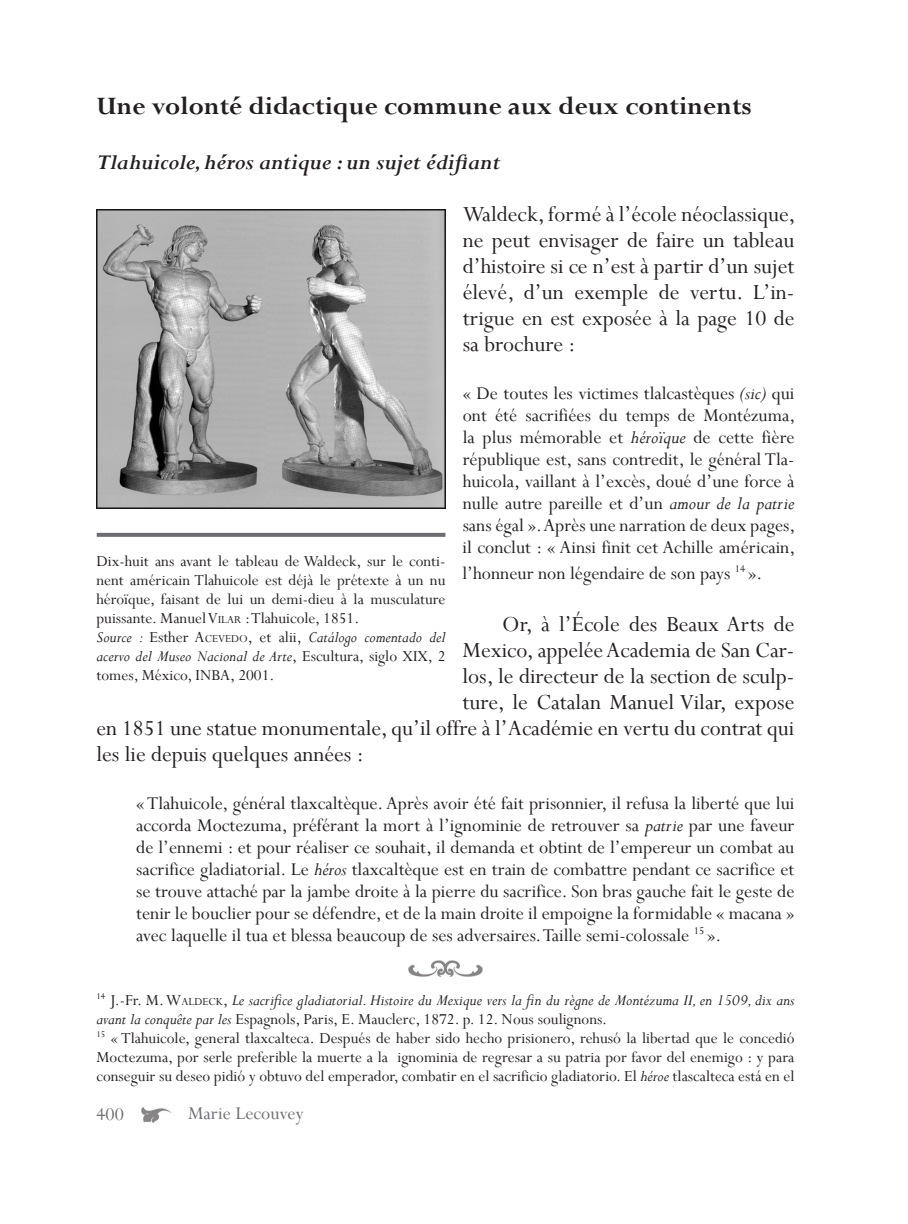
<style>
.page{position:relative;width:908px;height:1224px;background:#fff}
.page>*{position:absolute;margin:0;border:0;box-sizing:border-box;transform-origin:0 0}
.t1{font:700 28px "Perpetua";color:#231f20}
.t2{font:24px/26px "Perpetua";color:#231f20;text-align:justify}
.t3{font:italic 700 24px "Perpetua";color:#231f20}
.t4{font:20px/22px "Perpetua";color:#231f20;text-align:justify}
.t5{font:20px "Perpetua";color:#6c6d70}
.t6{font:17px/19px "Perpetua";color:#231f20;text-align:justify}
.t7{font:italic 17px/19px "Perpetua";color:#231f20}
.s1{font-style:italic}
.s2{font-style:inherit}
.s3{font-size:11.8px}
.s4{font-style:normal}
.s5{font-style:normal;font-size:11.8px}
</style>
<div class="page">
<img style="left:142px;top:1108px;width:30px;height:14px">
<img style="left:408px;top:961px;width:74px;height:16px">
<svg style="left:97px;top:533px;width:348px;height:4px"></svg>
<img style="left:96px;top:210px;width:349px;height:299px">
<p class="t1" style="left:96px;top:88px;width:656px">Une volonté didactique commune aux deux continents</p>
<p class="t3" style="left:96px;top:147px;width:405px">Tlahuicole, héros antique : un sujet édifiant</p>
<p class="t2" style="left:462px;top:200px;width:334px">Waldeck, formé à l’école néoclassique, ne peut envisager de faire un tableau d’histoire si ce n’est à partir d’un sujet élevé, d’un exemple de vertu. L’in&shy;trigue en est exposée à la page 10 de sa brochure :</p>
<p class="t4" style="left:462px;top:382px;width:334px">« De toutes les victimes tlalcastèques <span class="s1">(sic)</span> qui ont été sacrifiées du temps de Montézuma, la plus mémorable et <span class="s1">héroïque</span> de cette fière république est, sans contredit, le général Tla&shy;huicola, vaillant à l’excès, doué d’une force à nulle autre pareille et d’un <span class="s1">amour de la patrie </span>sans égal ». Après une narration de deux pages, il conclut : « Ainsi finit cet Achille américain,</p>
<p class="t4" style="left:462px;top:562px;width:301px">l’honneur non légendaire de son pays <sup>14</sup> ».</p>
<p class="t2" style="left:502px;top:610px;width:293px">Or, à l’École des Beaux Arts de</p>
<p class="t2" style="left:462px;top:636px;width:333px">Mexico, appelée Academia de San Car-</p>
<p class="t2" style="left:462px;top:662px;width:333px">los, le directeur de la section de sculp-</p>
<p class="t2" style="left:462px;top:688px;width:333px">ture, le Catalan Manuel Vilar, expose</p>
<p class="t2" style="left:96px;top:714px;width:699px">en 1851 une statue monumentale, qu’il offre à l’Académie en vertu du contrat qui</p>
<p class="t2" style="left:96px;top:740px;width:268px">les lie depuis quelques années :</p>
<p class="t4" style="left:136px;top:792px;width:659px">« Tlahuicole, général tlaxcaltèque. Après avoir été fait prisonnier, il refusa la liberté que lui accorda Moctezuma, préférant la mort à l’ignominie de retrouver sa <span class="s1">patrie</span> par une faveur de l’ennemi : et pour réaliser ce souhait, il demanda et obtint de l’empereur un combat au sacrifice gladiatorial. Le <span class="s1">héros</span> tlaxcaltèque est en train de combattre pendant ce sacrifice et se trouve attaché par la jambe droite à la pierre du sacrifice. Son bras gauche fait le geste de tenir le bouclier pour se défendre, et de la main droite il empoigne la formidable « macana » avec laquelle il tua et blessa beaucoup de ses adversaires. Taille semi-colossale <sup>15</sup> ».</p>
<p class="t6" style="left:96px;top:551px;width:350px">Dix-huit ans avant le tableau de Waldeck, sur le conti&shy;nent américain Tlahuicole est déjà le prétexte à un nu héroïque, faisant de lui un demi-dieu à la musculature puissante. Manuel <span class="s2">V</span><span class="s3">ilar</span> : Tlahuicole, 1851.</p>
<p class="t6" style="left:96px;top:627px;width:350px"><span class="s1">Source :</span> Esther <span class="s2">A</span><span class="s3">cevedo</span>, et alii, <span class="s1">Catálogo comentado del acervo del Museo Nacional de Arte</span>, Escultura, siglo XIX, 2 tomes, México, INBA, 2001.</p>
<p class="t7" style="left:96px;top:990px;width:699px"><sup>14</sup> <span class="s4">J.-Fr. M.</span> <span class="s4">W</span><span class="s5">aldeck</span><span class="s4">,</span> Le sacrifice gladiatorial. Histoire du Mexique vers la fin du règne de Montézuma II, en 1509, dix ans avant la conquête par les <span class="s4">Espagnols, Paris, E. Mauclerc, 1872. p. 12. Nous soulignons.</span></p>
<p class="t6" style="left:96px;top:1028px;width:699px"><sup>15</sup> « Tlahuicole, general tlaxcalteca. Después de haber sido hecho prisionero, rehusó la libertad que le concedió Moctezuma, por serle preferible la muerte a la ignominia de regresar a su patria por favor del enemigo : y para conseguir su deseo pidió y obtuvo del emperador, combatir en el sacrificio gladiatorio. El <span class="s1">héroe</span> tlascalteca está en el</p>
<p class="t5" style="left:96px;top:1102px;width:29px">400</p>
<p class="t5" style="left:188px;top:1101px;width:117px">Marie Lecouvey</p>
</div>
